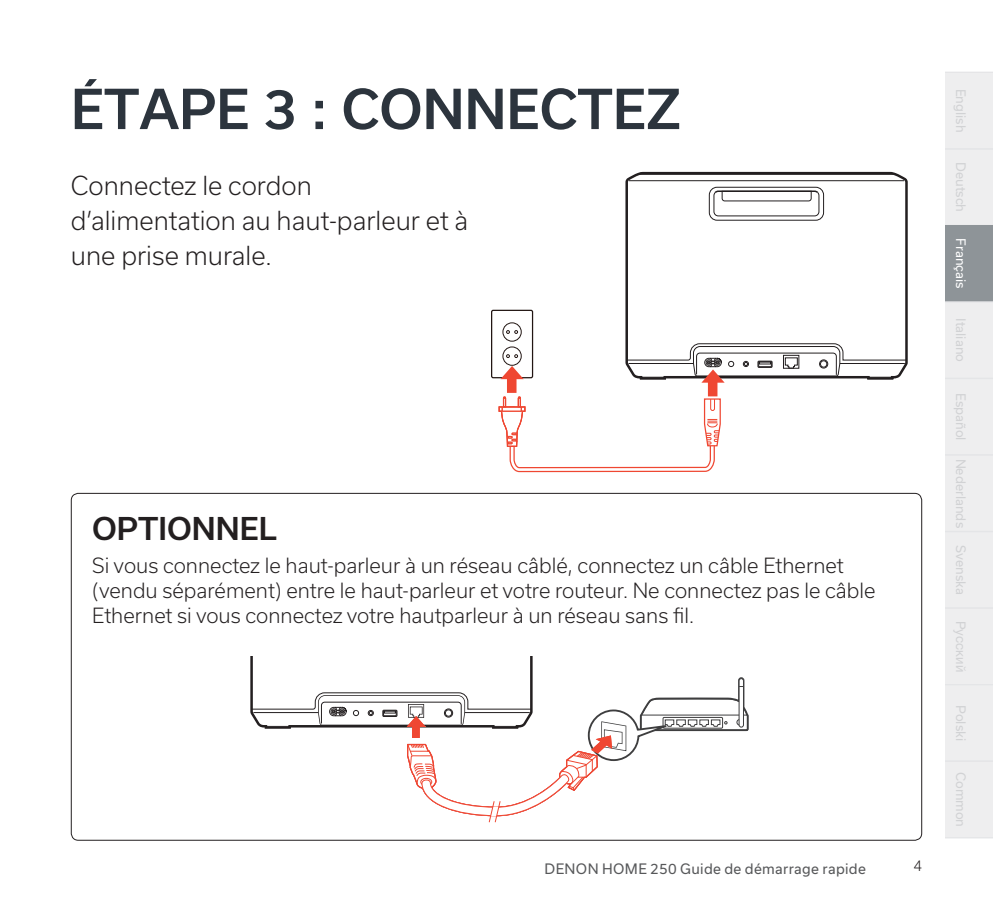
<style>
.page{position:relative;width:993px;height:908px;background:#fff}
.page>*{position:absolute;margin:0;border:0;box-sizing:border-box;transform-origin:0 0}
.t1{font:500 52.5px "Usual";color:#2c343d}
.t2{font:500 30px "Usual";color:#231f20}
.t3{font:300 25px/35px "Usual";color:#231f20}
.t4{font:300 20px/25px "Usual";color:#231f20}
.t5{font:300 15px "Helvetica Neue LTW1 G";color:#231f20}
.t6{font:13.75px "Usual";letter-spacing:.025em;color:#57585a}
.t7{font:13.25px "Helvetica Neue LTW1 G";color:#d1d2d4}
.t8{font:12.5px "Usual";color:#d1d2d4}
.t9{font:12.5px "Usual";color:#fff}
</style>
<div class="page">
<div style="left:944px;top:225px;width:48px;height:77px;background:#8e9498"></div>
<svg style="left:944px;top:301px;width:48px;height:537px;background:#efeff0"></svg>
<div style="left:944px;top:72px;width:48px;height:154px;background:#eeeeef"></div>
<svg style="left:625px;top:172px;width:282px;height:195px"></svg>
<hr style="left:628px;top:180px;width:275px;height:1px;background:#231f20">
<hr style="left:638px;top:174px;width:257px;height:1px;background:#231f20">
<div style="left:708px;top:187px;width:115px;height:33px;border:1px solid #231f20;border-radius:8px"></div>
<svg style="left:712px;top:190px;width:107px;height:26px"></svg>
<div style="left:502px;top:322px;width:19px;height:19px;border:1px solid #221613;border-radius:50%"></div>
<svg style="left:506px;top:330px;width:12px;height:3px"></svg>
<div style="left:491px;top:309px;width:42px;height:69px;border:1px solid #221613;border-radius:2px"></div>
<svg style="left:498px;top:343px;width:408px;height:129px"></svg>
<svg style="left:250px;top:656px;width:499px;height:166px"></svg>
<h1 class="t1" style="left:71px;top:79px;width:611px">ÉTAPE 3 : CONNECTEZ</h1>
<p class="t3" style="left:71px;top:168px;width:398px">Connectez le cordon d’alimentation au haut-parleur et à une prise murale.</p>
<h2 class="t2" style="left:92px;top:511px;width:186px">OPTIONNEL</h2>
<p class="t4" style="left:92px;top:552px;width:784px">Si vous connectez le haut-parleur à un réseau câblé, connectez un câble Ethernet (vendu séparément) entre le haut-parleur et votre routeur. Ne connectez pas le câble<br>Ethernet si vous connectez votre hautparleur à un réseau sans fil.</p>
<p class="t6" style="left:544px;top:861px;width:323px">DENON HOME 250 Guide de démarrage rapide</p>
<p class="t5" style="left:913px;top:856px;width:10px">4</p>
<p class="t8" style="left:967px;top:88px;width:45px;rotate:90deg">English</p>
<p class="t8" style="left:967px;top:162px;width:52px;rotate:90deg">Deutsch</p>
<p class="t9" style="left:967px;top:238px;width:52px;rotate:90deg">Français</p>
<p class="t8" style="left:967px;top:318px;width:45px;rotate:90deg">Italiano</p>
<p class="t8" style="left:967px;top:392px;width:49px;rotate:90deg">Español</p>
<p class="t8" style="left:967px;top:458px;width:71px;rotate:90deg">Nederlands</p>
<p class="t8" style="left:967px;top:544px;width:51px;rotate:90deg">Svenska</p>
<p class="t7" style="left:968px;top:620px;width:53px;rotate:90deg">Pусский</p>
<p class="t8" style="left:967px;top:704px;width:37px;rotate:90deg">Polski</p>
<p class="t8" style="left:967px;top:771px;width:57px;rotate:90deg">Common</p>
</div>
